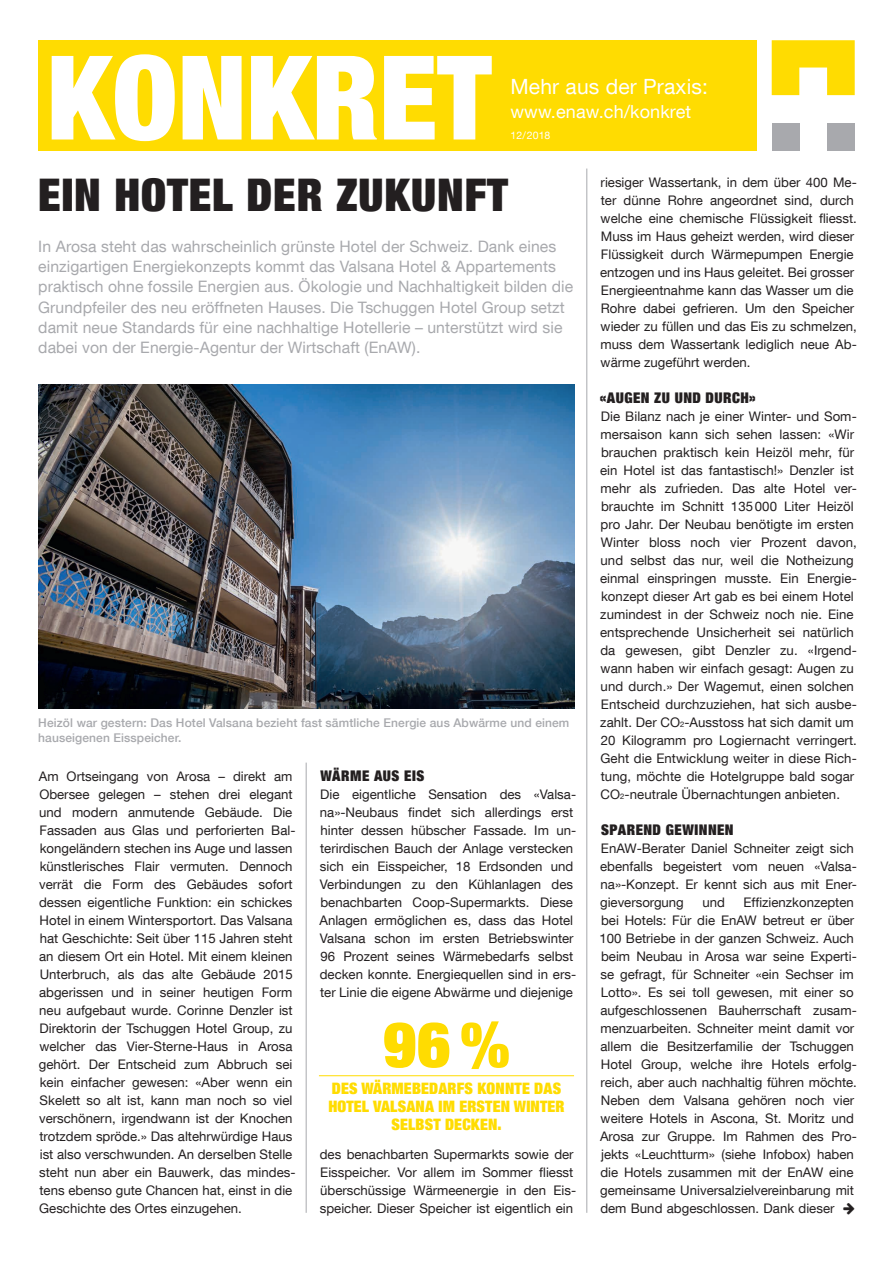
<style>
.page{position:relative;width:893px;height:1263px;background:#fff}
.page>*{position:absolute;margin:0;border:0;box-sizing:border-box;transform-origin:0 0}
.t1{font:900 condensed 117px "Helvetica Neue LT Com";color:#fff}
.t2{font:900 condensed 63px "Helvetica Neue LT Com";color:#ffdc01}
.t3{font:900 condensed 45px "Helvetica Neue LT Com";letter-spacing:.02em;color:#231f20}
.t4{font:21px "Helvetica Neue LT Com";letter-spacing:.01em;color:#fff}
.t5{font:18px "Helvetica Neue LT Com";letter-spacing:.01em;color:#fff}
.t6{font:15.75px/20.2px "Helvetica Neue LT Com";letter-spacing:.005em;color:#a8a9ad}
.t7{font:900 condensed 15.75px/18px "Helvetica Neue LT Com";letter-spacing:.01em;color:#ffdc01;text-align:center}
.t8{font:900 condensed 14.7px "Helvetica Neue LT Com";letter-spacing:.03em;color:#231f20}
.t9{font:13.2px/18px "Helvetica Neue LT Com";color:#231f20}
.t10{font:500 12px/15px "Helvetica Neue LT Com";letter-spacing:.01em;color:#a8a9ad}
.t11{font:10.5px "Helvetica Neue LT Com";letter-spacing:.015em;color:#fff}
.s1{font-size:7.65px}
</style>
<div class="page">
<hr style="left:319px;top:1075px;width:255px;height:1px;background:#ffdc01">
<div style="left:38px;top:40px;width:719px;height:111px;background:#ffdc01"></div>
<svg style="left:772px;top:40px;width:83px;height:55px"></svg>
<div style="left:772px;top:123px;width:27px;height:28px;background:#a8a9ad"></div>
<div style="left:827px;top:123px;width:28px;height:28px;background:#a8a9ad"></div>
<hr style="left:306px;top:763px;width:1px;height:450px;background:#a8a9ad">
<hr style="left:586px;top:169px;width:1px;height:1044px;background:#a8a9ad">
<img style="left:38px;top:385px;width:536px;height:324px">
<h1 class="t1" style="left:47px;top:28px;width:446px">KONKRET</h1>
<h3 class="t4" style="left:510px;top:74px;width:199px">Mehr aus der Praxis:</h3>
<h3 class="t5" style="left:510px;top:101px;width:182px">www.enaw.ch/konkret</h3>
<p class="t11" style="left:510px;top:129px;width:41px">12/2018</p>
<h3 class="t3" style="left:38px;top:167px;width:471px">EIN HOTEL DER ZUKUNFT</h3>
<p class="t6" style="left:38px;top:236px;width:536px">In Arosa steht das wahrscheinlich grünste Hotel der Schweiz. Dank eines einzigartigen Energiekonzepts kommt das Valsana Hotel &amp; Appartements praktisch ohne fossile Energien aus. Ökologie und Nachhaltigkeit bilden die Grundpfeiler des neu eröffneten Hauses. Die Tschuggen Hotel Group setzt damit neue Standards für eine nachhaltige Hotellerie – unterstützt wird sie dabei von der Energie-Agentur der Wirtschaft (EnAW).</p>
<p class="t10" style="left:38px;top:715px;width:533px">Heizöl war gestern: Das Hotel Valsana bezieht fast sämtliche Energie aus Abwärme und einem hauseigenen Eisspeicher.</p>
<p class="t9" style="left:39px;top:767px;width:258px">Am Ortseingang von Arosa – direkt am Obersee gelegen – stehen drei elegant und modern anmutende Gebäude. Die Fassaden aus Glas und perforierten Bal&shy;kongeländern stechen ins Auge und lassen künstlerisches Flair vermuten. Dennoch verrät die Form des Gebäudes sofort dessen eigentliche Funktion: ein schickes Hotel in einem Wintersportort. Das Valsana hat Geschichte: Seit über 115 Jahren steht an diesem Ort ein Hotel. Mit einem kleinen Unterbruch, als das alte Gebäude 2015 abgerissen und in seiner heutigen Form neu aufgebaut wurde. Corinne Denzler ist Direktorin der Tschuggen Hotel Group, zu welcher das Vier-Sterne-Haus in Arosa gehört. Der Entscheid zum Abbruch sei kein einfacher gewesen: «Aber wenn ein Skelett so alt ist, kann man noch so viel verschönern, irgendwann ist der Knochen trotzdem spröde.» Das altehrwürdige Haus ist also verschwunden. An derselben Stelle steht nun aber ein Bauwerk, das mindes&shy;tens ebenso gute Chancen hat, einst in die Geschichte des Ortes einzugehen.</p>
<p class="t8" style="left:321px;top:766px;width:105px">WÄRME AUS EIS</p>
<p class="t9" style="left:319px;top:785px;width:258px">Die eigentliche Sensation des «Valsa-- na»--Neubaus findet sich allerdings erst hinter dessen hübscher Fassade. Im un&shy;terirdischen Bauch der Anlage verstecken sich ein Eisspeicher, 18 Erdsonden und Verbindungen zu den Kühlanlagen des benachbarten Coop-Supermarkts. Diese Anlagen ermöglichen es, dass das Hotel Valsana schon im ersten Betriebswinter 96 Prozent seines Wärmebedarfs selbst decken konnte. Energiequellen sind in ers&shy;ter Linie die eigene Abwärme und diejenige</p>
<h2 class="t2" style="left:383px;top:1005px;width:128px">96%</h2>
<p class="t7" style="left:328px;top:1079px;width:238px">DES WÄRMEBEDARFS KONNTE DAS<br>HOTEL VALSANA IM ERSTEN WINTER<br>SELBST DECKEN.</p>
<p class="t9" style="left:320px;top:1145px;width:258px">des benachbarten Supermarkts sowie der Eisspeicher. Vor allem im Sommer fliesst überschüssige Wärmeenergie in den Eis&shy;speicher. Dieser Speicher ist eigentlich ein</p>
<p class="t9" style="left:600px;top:173px;width:258px">riesiger Wassertank, in dem über 400 Me&shy;ter dünne Rohre angeordnet sind, durch welche eine chemische Flüssigkeit fliesst.<br>Muss im Haus geheizt werden, wird dieser Flüssigkeit durch Wärmepumpen Energie entzogen und ins Haus geleitet. Bei grosser Energieentnahme kann das Wasser um die Rohre dabei gefrieren. Um den Speicher wieder zu füllen und das Eis zu schmelzen, muss dem Wassertank lediglich neue Ab&shy;wärme zugeführt werden.</p>
<p class="t8" style="left:600px;top:388px;width:158px">«AUGEN ZU UND DURCH»</p>
<p class="t9" style="left:600px;top:407px;width:258px">Die Bilanz nach je einer Winter- und Som&shy;mersaison kann sich sehen lassen: «Wir brauchen praktisch kein Heizöl mehr, für ein Hotel ist das fantastisch!» Denzler ist mehr als zufrieden. Das alte Hotel ver&shy;brauchte im Schnitt 135000 Liter Heizöl pro Jahr. Der Neubau benötigte im ersten Winter bloss noch vier Prozent davon, und selbst das nur, weil die Notheizung einmal einspringen musste. Ein Energie&shy;konzept dieser Art gab es bei einem Hotel zumindest in der Schweiz noch nie. Eine entsprechende Unsicherheit sei natürlich da gewesen, gibt Denzler zu. «Irgend&shy;wann haben wir einfach gesagt: Augen zu und durch.» Der Wagemut, einen solchen Entscheid durchzuziehen, hat sich ausbe&shy;zahlt. Der CO<span class="s1">2</span>-Ausstoss hat sich damit um 20 Kilogramm pro Logiernacht verringert.<br>Geht die Entwicklung weiter in diese Rich&shy;tung, möchte die Hotelgruppe bald sogar CO<span class="s1">2</span>-neutrale Übernachtungen anbieten.</p>
<p class="t8" style="left:601px;top:820px;width:134px">SPAREND GEWINNEN</p>
<p class="t9" style="left:600px;top:839px;width:257px">EnAW-Berater Daniel Schneiter zeigt sich ebenfalls begeistert vom neuen «Valsa&shy;na»-Konzept. Er kennt sich aus mit Ener&shy;gieversorgung</p>
<p class="t9" style="left:599px;top:893px;width:259px;text-indent:144px">Effizienzkonzepten bei Hotels: Für die EnAW betreut er über 100 Betriebe in der ganzen Schweiz. Auch beim Neubau in Arosa war seine Experti&shy;se gefragt, für Schneiter «ein Sechser im Lotto». Es sei toll gewesen, mit einer so aufgeschlossenen Bauherrschaft zusam&shy;menzuarbeiten. Schneiter meint damit vor allem die Besitzerfamilie der Tschuggen Hotel Group, welche ihre Hotels erfolg&shy;reich, aber auch nachhaltig führen möchte.<br>Neben dem Valsana gehören noch vier weitere Hotels in Ascona, St. Moritz und Arosa zur Gruppe. Im Rahmen des Pro&shy;jekts «Leuchtturm» (siehe Infobox) haben die Hotels zusammen mit der EnAW eine gemeinsame Universalzielvereinbarung mit dem Bund abgeschlossen. Dank dieser</p>
<p class="t9" style="left:702px;top:893px;width:24px">und</p>
</div>
